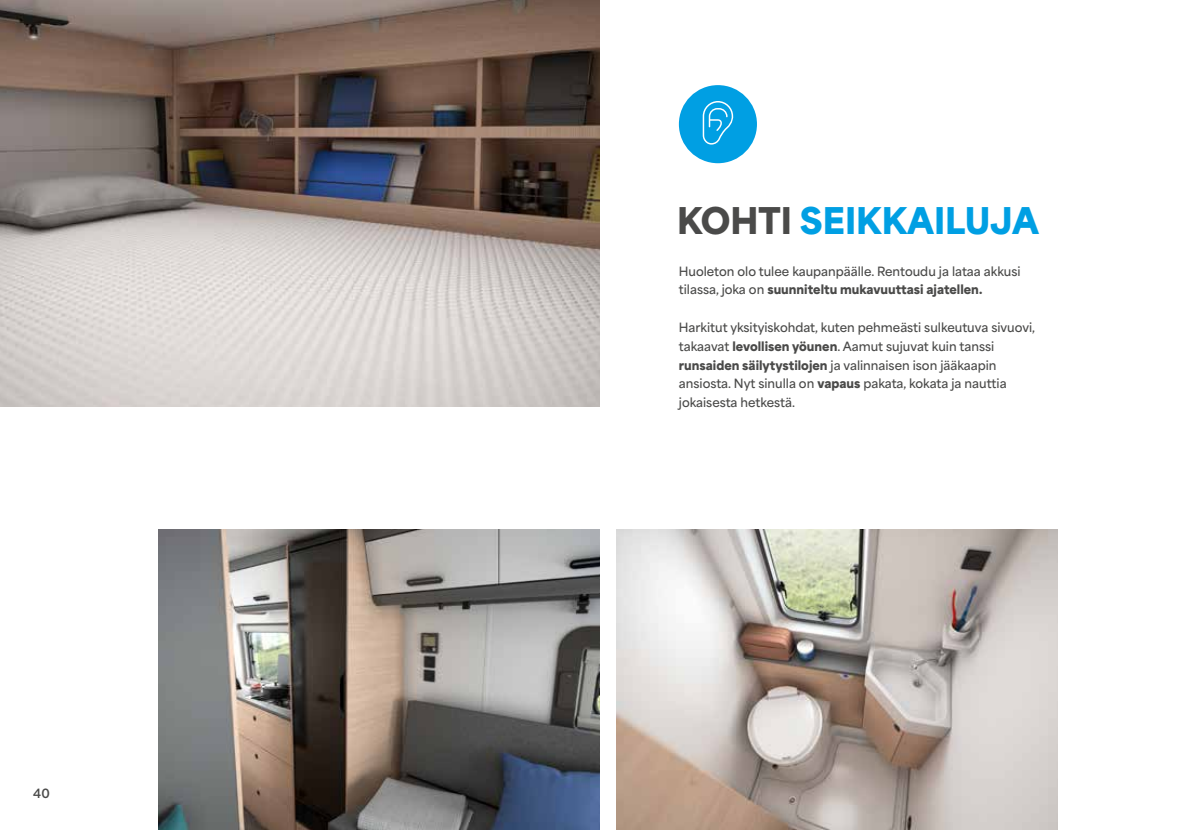
<style>
.page{position:relative;width:1200px;height:830px;background:#fff}
.page>*{position:absolute;margin:0;border:0;box-sizing:border-box;transform-origin:0 0}
.t1{font:900 34.5px "Area Normal";color:#009fe3}
.t2{font:600 12px/18.8px "Area Normal";color:#4a4a49}
.t3{font:700 12px "Area Normal";color:#4a4a49}
.s1{color:#4a4a49}
.s2{font-weight:900}
</style>
<div class="page">
<img style="left:159px;top:529px;width:440px;height:300px">
<img style="left:616px;top:529px;width:441px;height:300px">
<div style="left:678px;top:85px;width:78px;height:78px;background:#009fe3;border-radius:50%"></div>
<svg style="left:702px;top:101px;width:31px;height:43px"></svg>
<img style="left:0;top:0;width:599px;height:406px">
<p class="t3" style="left:33px;top:781px;width:18px">40</p>
<h1 class="t1" style="left:677px;top:189px;width:363px"><span class="s1">KOHTI</span> SEIKKAILUJA</h1>
<p class="t2" style="left:678px;top:260px;width:343px">Huoleton olo tulee kaupanpäälle. Rentoudu ja lataa akkusi tilassa, joka on <span class="s2">suunniteltu mukavuuttasi ajatellen.</span></p>
<p class="t2" style="left:678px;top:316px;width:358px">Harkitut yksityiskohdat, kuten pehmeästi sulkeutuva sivuovi, takaavat <span class="s2">levollisen yöunen</span>. Aamut sujuvat kuin tanssi <span class="s2">runsaiden säilytystilojen</span> ja valinnaisen ison jääkaapin ansiosta. Nyt sinulla on <span class="s2">vapaus</span> pakata, kokata ja nauttia jokaisesta hetkestä.</p>
</div>
